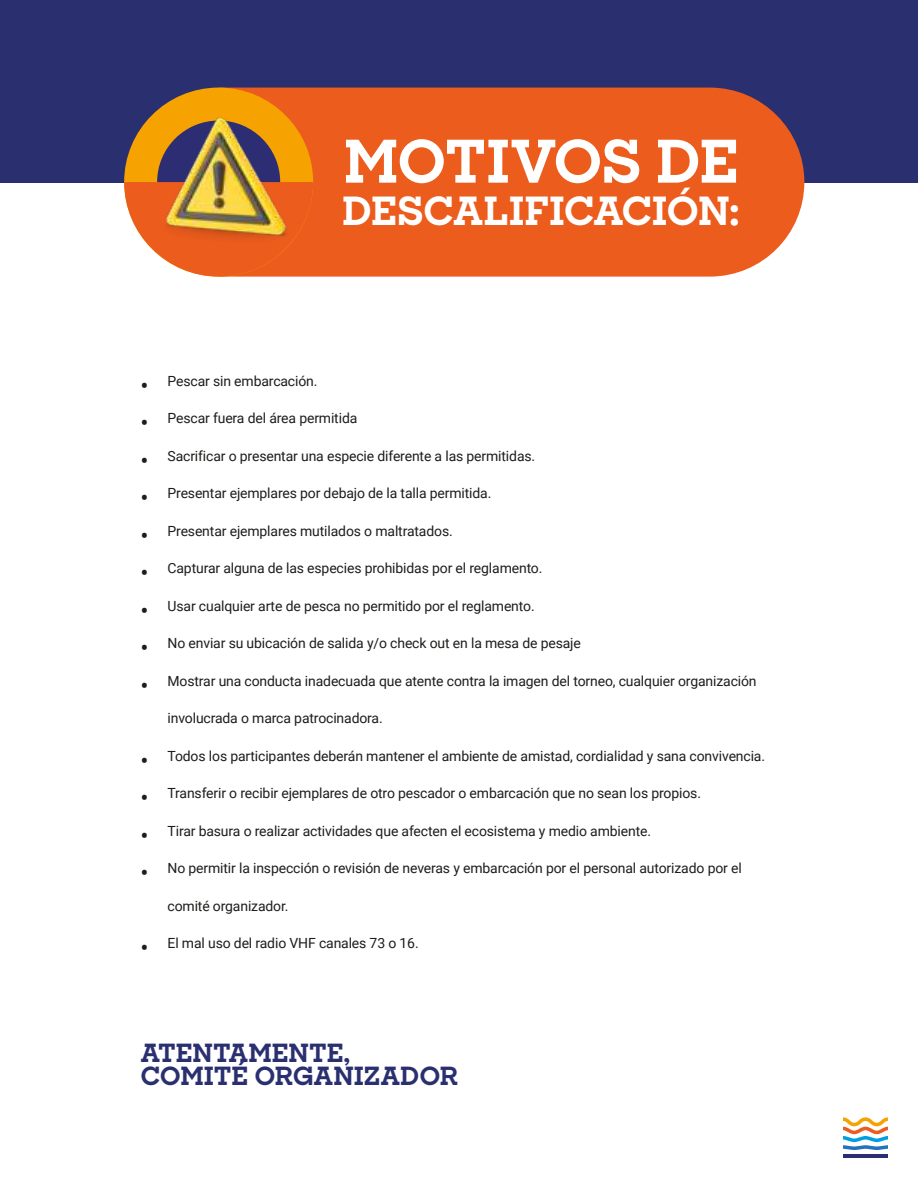
<style>
.page{position:relative;width:918px;height:1188px;background:#fff}
.page>*{position:absolute;margin:0;border:0;box-sizing:border-box;transform-origin:0 0}
.t1{font:700 58.8px "Sharp Slab";letter-spacing:-.025em;color:#fff}
.t2{font:700 39px "Sharp Slab";letter-spacing:-.02em;color:#fff}
.t3{font:700 25.2px/23.4px "Sharp Slab";color:#2a2f70}
.t4{font:13.95px "Roboto";letter-spacing:-.01em;color:#1d1d1b}
.s1{font-size:24px}
</style>
<div class="page">
<div style="left:0;top:0;width:918px;height:182px;background:#2a2f70"></div>
<div style="left:313px;top:88px;width:491px;height:189px;background:#eb5c1d"></div>
<svg style="left:124px;top:182px;width:189px;height:95px"></svg>
<img style="left:130px;top:87px;width:183px;height:178px">
<hr style="left:843px;top:1154px;width:45px;height:4px;background:#2d2d74">
<svg style="left:843px;top:1117px;width:45px;height:33px"></svg>
<h1 class="t1" style="left:344px;top:119px;width:396px">MOTIVOS DE</h1>
<h2 class="t2" style="left:342px;top:183px;width:399px">DESCALIFICACIÓN:</h2>
<p class="t4" style="left:141px;top:371px;width:178px"><span class="s1">•</span> Pescar sin embarcación.</p>
<p class="t4" style="left:141px;top:408px;width:218px"><span class="s1">•</span> Pescar fuera del área permitida</p>
<p class="t4" style="left:141px;top:446px;width:396px"><span class="s1">•</span> Sacrificar o presentar una especie diferente a las permitidas.</p>
<p class="t4" style="left:141px;top:483px;width:352px"><span class="s1">•</span> Presentar ejemplares por debajo de la talla permitida.</p>
<p class="t4" style="left:141px;top:521px;width:314px"><span class="s1">•</span> Presentar ejemplares mutilados o maltratados.</p>
<p class="t4" style="left:141px;top:558px;width:403px"><span class="s1">•</span> Capturar alguna de las especies prohibidas por el reglamento.</p>
<p class="t4" style="left:141px;top:596px;width:396px"><span class="s1">•</span> Usar cualquier arte de pesca no permitido por el reglamento.</p>
<p class="t4" style="left:141px;top:633px;width:442px"><span class="s1">•</span> No enviar su ubicación de salida y/o check out en la mesa de pesaje</p>
<p class="t4" style="left:141px;top:671px;width:618px"><span class="s1">•</span> Mostrar una conducta inadecuada que atente contra la imagen del torneo, cualquier organización</p>
<p class="t4" style="left:168px;top:708px;width:217px">involucrada o marca patrocinadora.</p>
<p class="t4" style="left:141px;top:746px;width:626px"><span class="s1">•</span> Todos los participantes deberán mantener el ambiente de amistad, cordialidad y sana convivencia.</p>
<p class="t4" style="left:141px;top:783px;width:562px"><span class="s1">•</span> Transferir o recibir ejemplares de otro pescador o embarcación que no sean los propios.</p>
<p class="t4" style="left:141px;top:821px;width:512px"><span class="s1">•</span> Tirar basura o realizar actividades que afecten el ecosistema y medio ambiente.</p>
<p class="t4" style="left:141px;top:858px;width:603px"><span class="s1">•</span> No permitir la inspección o revisión de neveras y embarcación por el personal autorizado por el</p>
<p class="t4" style="left:168px;top:896px;width:123px">comité organizador.</p>
<p class="t4" style="left:141px;top:933px;width:280px"><span class="s1">•</span> El mal uso del radio VHF canales 73 o 16.</p>
<h3 class="t3" style="left:141px;top:1040px;width:319px">ATENTAMENTE,<br>COMITÉ ORGANIZADOR</h3>
</div>
